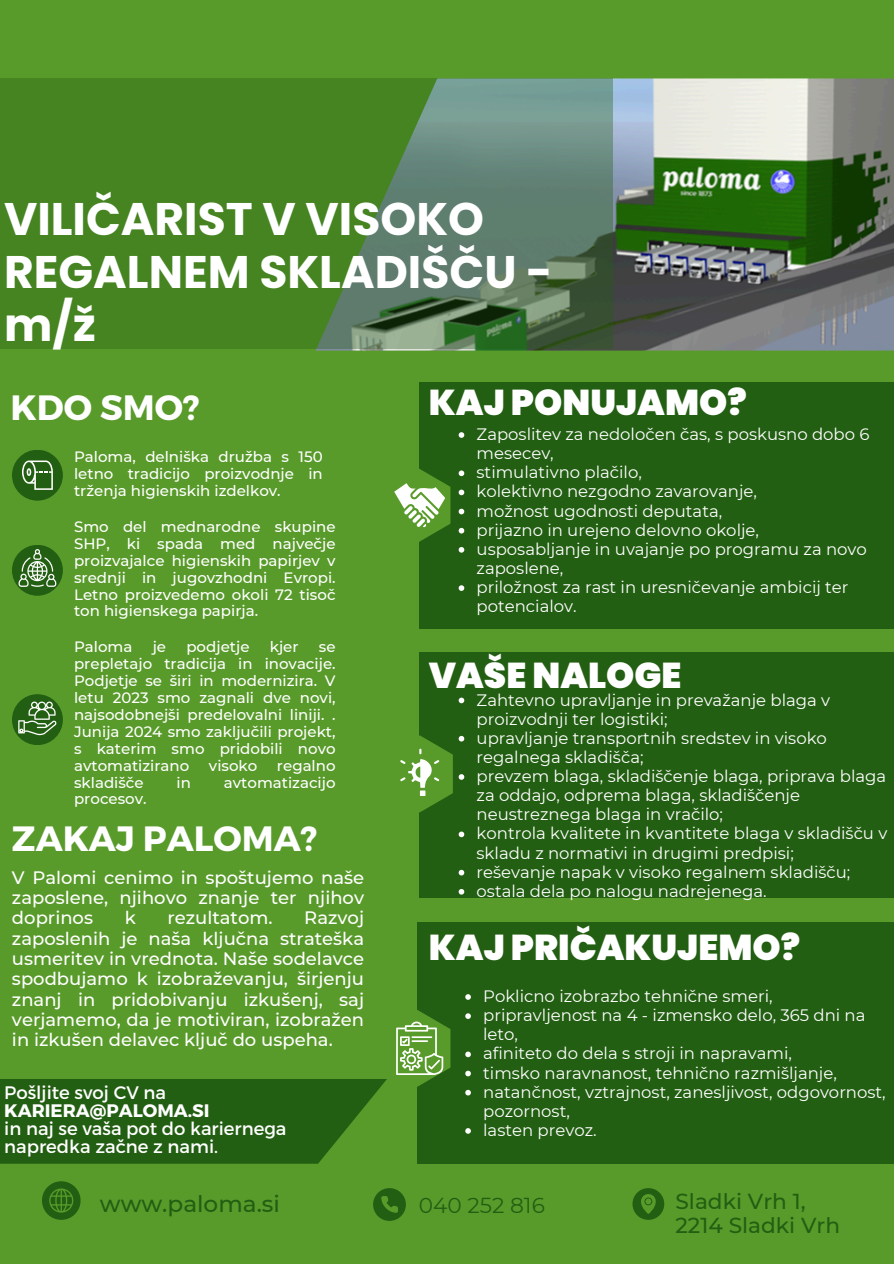
<style>
.page{position:relative;width:894px;height:1264px;background:#fff}
.page>*{position:absolute;margin:0;border:0;box-sizing:border-box;transform-origin:0 0}
.t1{font:700 45.6px/52.8px "Poppins";color:#fff}
.t2{font:900 35.85px "Poppins";color:#fff}
.t3{font:700 35.1px "Montserrat";color:#fff}
.t4{font:500 23.1px "Montserrat";color:#235f12}
.t5{font:500 21.6px/24.8px "Montserrat";color:#235f12}
.t6{font:21.6px "Montserrat";color:#235f12}
.t7{font:18.15px/18px "Montserrat";color:#fff}
.t8{font:500 18px/20.2px "Montserrat";color:#fff;text-align:justify}
.t9{font:16.5px/19.2px "Montserrat";color:#fff}
.t10{font:500 15px/16.8px "Montserrat";color:#fff;text-align:justify}
.s1{font-weight:700}
</style>
<div class="page">
<div style="left:0;top:0;width:893px;height:1263px;background:#599b2b"></div>
<img style="left:316px;top:78px;width:577px;height:272px">
<div style="left:417px;top:922px;width:476px;height:241px;background:#235f12"></div>
<div style="left:419px;top:652px;width:474px;height:246px;background:#235f12"></div>
<div style="left:419px;top:382px;width:474px;height:246px;background:#235f12"></div>
<svg style="left:42px;top:1181px;width:38px;height:38px"></svg>
<svg style="left:632px;top:1188px;width:31px;height:31px"></svg>
<div style="left:12px;top:450px;width:51px;height:50px;background:#235f12;border-radius:50%"></div>
<div style="left:12px;top:545px;width:51px;height:50px;background:#235f12;border-radius:50%"></div>
<div style="left:12px;top:694px;width:51px;height:51px;background:#235f12;border-radius:50%"></div>
<svg style="left:0;top:78px;width:612px;height:271px;background:#4f823e"></svg>
<svg style="left:400px;top:735px;width:52px;height:77px"></svg>
<svg style="left:394px;top:468px;width:56px;height:74px"></svg>
<svg style="left:18px;top:701px;width:38px;height:34px"></svg>
<svg style="left:19px;top:549px;width:37px;height:38px"></svg>
<svg style="left:0;top:1010px;width:450px;height:153px"></svg>
<svg style="left:373px;top:1188px;width:32px;height:32px"></svg>
<svg style="left:22px;top:460px;width:30px;height:30px"></svg>
<svg style="left:458px;top:697px;width:6px;height:6px"></svg>
<svg style="left:458px;top:736px;width:6px;height:5px"></svg>
<svg style="left:458px;top:774px;width:6px;height:5px"></svg>
<svg style="left:458px;top:831px;width:6px;height:6px"></svg>
<svg style="left:458px;top:869px;width:6px;height:6px"></svg>
<svg style="left:458px;top:889px;width:6px;height:5px"></svg>
<svg style="left:465px;top:994px;width:6px;height:5px"></svg>
<svg style="left:465px;top:1013px;width:6px;height:5px"></svg>
<svg style="left:465px;top:1051px;width:6px;height:6px"></svg>
<svg style="left:465px;top:1070px;width:6px;height:6px"></svg>
<svg style="left:465px;top:1089px;width:6px;height:6px"></svg>
<svg style="left:465px;top:1128px;width:6px;height:5px"></svg>
<svg style="left:458px;top:432px;width:6px;height:6px"></svg>
<svg style="left:458px;top:470px;width:6px;height:6px"></svg>
<svg style="left:458px;top:489px;width:6px;height:6px"></svg>
<svg style="left:458px;top:508px;width:6px;height:6px"></svg>
<svg style="left:458px;top:528px;width:6px;height:5px"></svg>
<svg style="left:458px;top:547px;width:6px;height:5px"></svg>
<svg style="left:458px;top:585px;width:6px;height:6px"></svg>
<p class="t1" style="left:4px;top:193px;width:550px">VILIČARIST V VISOKO<br>REGALNEM SKLADIŠČU - m/ž</p>
<p class="t3" style="left:11px;top:385px;width:191px">KDO SMO?</p>
<p class="t10" style="left:74px;top:448px;width:250px">Paloma, delniška družba s 150 letno tradicijo proizvodnje in trženja higienskih izdelkov.</p>
<p class="t10" style="left:74px;top:518px;width:263px">Smo del mednarodne skupine SHP, ki spada med največje proizvajalce higienskih papirjev v srednji in jugovzhodni Evropi.<br>Letno proizvedemo okoli 72 tisoč ton higienskega papirja.</p>
<p class="t2" style="left:429px;top:377px;width:319px">KAJ PONUJAMO?</p>
<h2 class="t9" style="left:476px;top:424px;width:394px">Zaposlitev za nedoločen čas, s poskusno dobo 6 mesecev,</h2>
<h5 class="t9" style="left:476px;top:463px;width:167px">stimulativno plačilo,</h5>
<h2 class="t9" style="left:476px;top:482px;width:282px">kolektivno nezgodno zavarovanje,</h2>
<p class="t9" style="left:476px;top:501px;width:247px">možnost ugodnosti deputata,</p>
<p class="t9" style="left:476px;top:520px;width:284px">prijazno in urejeno delovno okolje,</p>
<p class="t9" style="left:476px;top:539px;width:391px">usposabljanje in uvajanje po programu za novo zaposlene,</p>
<p class="t9" style="left:476px;top:577px;width:373px">priložnost za rast in uresničevanje ambicij ter potencialov.</p>
<p class="t10" style="left:74px;top:638px;width:60px">Paloma</p>
<p class="t10" style="left:153px;top:638px;width:15px">je</p>
<p class="t10" style="left:186px;top:638px;width:65px">podjetje</p>
<p class="t10" style="left:270px;top:638px;width:30px">kjer</p>
<p class="t10" style="left:74px;top:638px;width:263px;text-indent:245px">se prepletajo tradicija in inovacije.<br>Podjetje se širi in modernizira. V letu 2023 smo zagnali dve novi, najsodobnejši predelovalni liniji. .<br>Junija 2024 smo zaključili projekt, s katerim smo pridobili novo avtomatizirano</p>
<p class="t2" style="left:429px;top:650px;width:254px">VAŠE NALOGE</p>
<p class="t9" style="left:476px;top:690px;width:355px">Zahtevno upravljanje in prevažanje blaga v proizvodnji ter logistiki;</p>
<h2 class="t9" style="left:476px;top:728px;width:352px">upravljanje transportnih sredstev in visoko regalnega skladišča;</h2>
<p class="t9" style="left:476px;top:766px;width:411px">prevzem blaga, skladiščenje blaga, priprava blaga za oddajo, odprema blaga, skladiščenje neustreznega blaga in vračilo;</p>
<p class="t9" style="left:476px;top:824px;width:412px">kontrola kvalitete in kvantitete blaga v skladišču v skladu z normativi in drugimi predpisi;</p>
<p class="t9" style="left:476px;top:862px;width:375px">reševanje napak v visoko regalnem skladišču;</p>
<p class="t9" style="left:476px;top:881px;width:291px">ostala dela po nalogu nadrejenega.</p>
<p class="t2" style="left:429px;top:922px;width:372px">KAJ PRIČAKUJEMO?</p>
<p class="t9" style="left:483px;top:986px;width:291px">Poklicno izobrazbo tehnične smeri,</p>
<p class="t9" style="left:483px;top:1005px;width:384px">pripravljenost na 4 - izmensko delo, 365 dni na leto,</p>
<p class="t9" style="left:483px;top:1043px;width:310px">afiniteto do dela s stroji in napravami,</p>
<p class="t9" style="left:483px;top:1063px;width:355px">timsko naravnanost, tehnično razmišljanje,</p>
<h2 class="t9" style="left:483px;top:1082px;width:404px">natančnost, vztrajnost, zanesljivost, odgovornost, pozornost,</h2>
<p class="t9" style="left:483px;top:1120px;width:115px">lasten prevoz.</p>
<p class="t10" style="left:209px;top:756px;width:50px">visoko</p>
<p class="t10" style="left:277px;top:756px;width:60px">regalno</p>
<p class="t10" style="left:74px;top:773px;width:71px">skladišče</p>
<p class="t10" style="left:176px;top:773px;width:16px">in</p>
<p class="t10" style="left:224px;top:773px;width:113px">avtomatizacijo</p>
<p class="t10" style="left:74px;top:790px;width:74px">procesov.</p>
<p class="t3" style="left:12px;top:816px;width:307px">ZAKAJ PALOMA?</p>
<p class="t8" style="left:12px;top:867px;width:353px">V Palomi cenimo in spoštujemo naše zaposlene, njihovo znanje ter njihov doprinos</p>
<p class="t8" style="left:12px;top:907px;width:353px;text-indent:292px">Razvoj zaposlenih je naša ključna strateška usmeritev in vrednota. Naše sodelavce spodbujamo k izobraževanju, širjenju znanj in pridobivanju izkušenj, saj verjamemo, da je motiviran, izobražen in izkušen delavec ključ do uspeha.</p>
<p class="t8" style="left:125px;top:907px;width:13px">k</p>
<p class="t8" style="left:167px;top:907px;width:107px">rezultatom.</p>
<h1 class="t7" style="left:4px;top:1082px;width:284px">Pošljite svoj CV na<br><span class="s1">KARIERA@PALOMA.SI<br></span>in naj se vaša pot do kariernega napredka začne z nami.</h1>
<h2 class="t4" style="left:100px;top:1189px;width:181px">www.paloma.si</h2>
<p class="t6" style="left:419px;top:1191px;width:127px">040 252 816</p>
<p class="t5" style="left:675px;top:1188px;width:166px">Sladki Vrh 1,<br>2214 Sladki Vrh</p>
</div>
